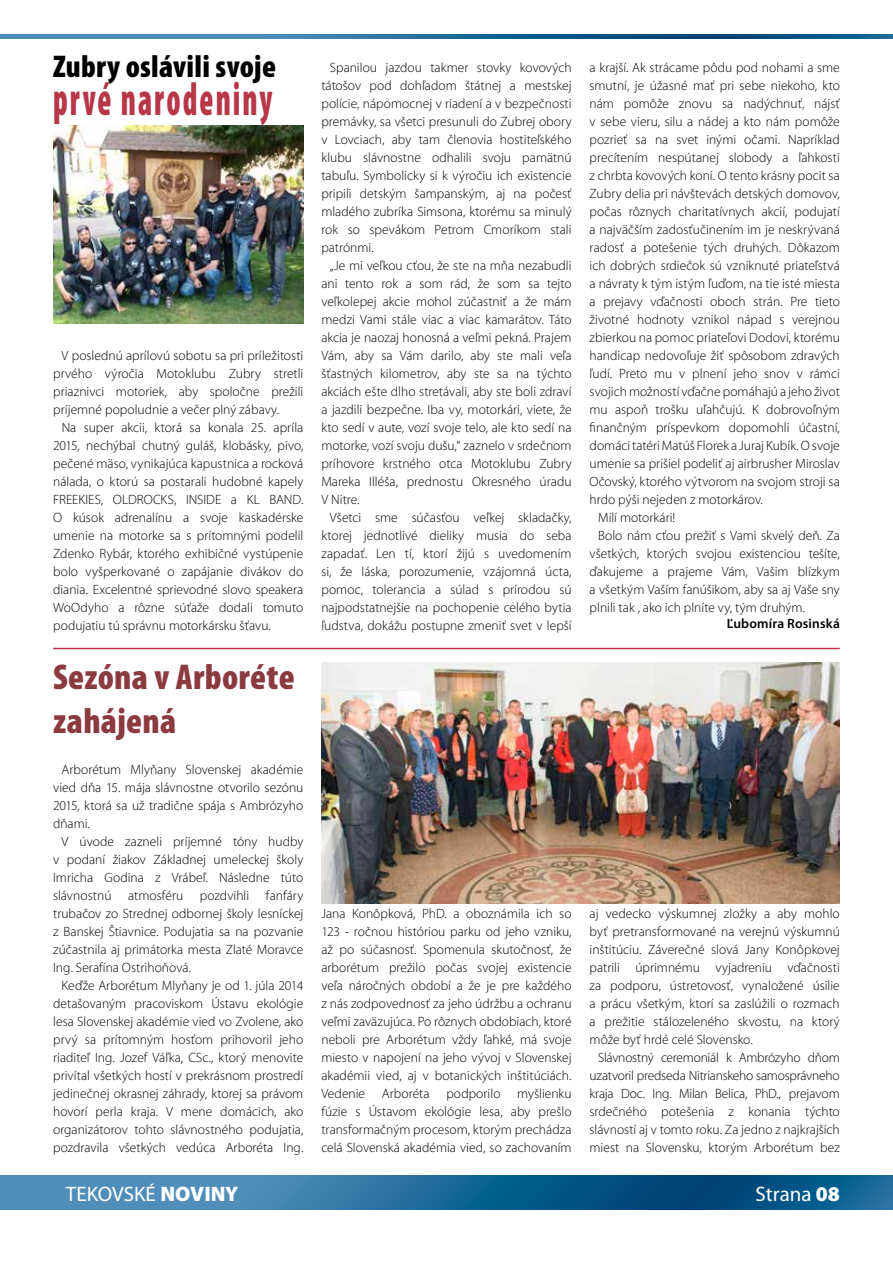
<style>
.page{position:relative;width:893px;height:1263px;background:#fff}
.page>*{position:absolute;margin:0;border:0;box-sizing:border-box;transform-origin:0 0}
.t1{font:900 condensed 47.25px "Mini Pro";letter-spacing:.065em;color:#b73647;scale:.67 1}
.t2{font:900 condensed 36px/43.2px "Mini Pro";letter-spacing:.01em;color:#8b3a3f}
.t3{font:900 condensed 31.5px "Mini Pro";letter-spacing:.01em;color:#000}
.t4{font:21px "Mini Pro";color:#fff}
.t5{font:300 13.5px/18px "Mini Pro";color:#000;text-align:justify}
.t6{font:600 13.5px "Mini Pro";letter-spacing:.01em;color:#000}
.s1{font-weight:900}
</style>
<div class="page">
<svg style="left:0;top:1176px;width:893px;height:34px;background:#236d9b"></svg>
<svg style="left:0;top:34px;width:893px;height:4px;background:#246d9c"></svg>
<img style="left:53px;top:125px;width:250px;height:198px">
<img style="left:321px;top:662px;width:519px;height:242px">
<hr style="left:53px;top:648px;width:787px;height:1px;background:#b73647">
<h3 class="t3" style="left:53px;top:49px;width:224px">Zubry oslávili svoje</h3>
<h1 class="t1" style="left:53px;top:73px;width:329px">prvé narodeniny</h1>
<p class="t5" style="left:53px;top:347px;width:252px;text-indent:8px">V poslednú aprílovú sobotu sa pri príležitosti prvého výročia Motoklubu Zubry stretli priaznivci motoriek, aby spoločne prežili príjemné popoludnie a večer plný zábavy.</p>
<p class="t5" style="left:53px;top:419px;width:252px;text-indent:9px">Na super akcii, ktorá sa konala 25. apríla 2015, nechýbal chutný guláš, klobásky, pivo, pečené mäso, vynikajúca kapustnica a rocková nálada, o ktorú sa postarali hudobné kapely FREEKIES, OLDROCKS, INSIDE a KL BAND.<br>O kúsok adrenalínu a svoje kaskadérske umenie na motorke sa s prítomnými podelil Zdenko Rybár, ktorého exhibičné vystúpenie bolo vyšperkované o zapájanie divákov do diania. Excelentné sprievodné slovo speakera WoOdyho a rôzne súťaže dodali tomuto podujatiu tú správnu motorkársku šťavu.</p>
<h2 class="t2" style="left:53px;top:656px;width:243px">Sezóna v Arboréte zahájená</h2>
<p class="t5" style="left:53px;top:761px;width:252px;text-indent:9px">Arborétum Mlyňany Slovenskej akadémie vied dňa 15. mája slávnostne otvorilo sezónu 2015, ktorá sa už tradične spája s Ambrózyho dňami.</p>
<p class="t5" style="left:53px;top:833px;width:252px;text-indent:9px">V úvode zazneli príjemné tóny hudby v podaní žiakov Základnej umeleckej školy Imricha Godina z Vrábeľ. Následne túto slávnostnú atmosféru pozdvihli fanfáry trubačov zo Strednej odbornej školy lesníckej z Banskej Štiavnice. Podujatia sa na pozvanie zúčastnila aj primátorka mesta Zlaté Moravce Ing. Serafína Ostrihoňová.</p>
<p class="t5" style="left:53px;top:977px;width:252px;text-indent:9px">Keďže Arborétum Mlyňany je od 1. júla 2014 detašovaným pracoviskom Ústavu ekológie lesa Slovenskej akadémie vied vo Zvolene, ako prvý sa prítomným hosťom prihovoril jeho riaditeľ Ing. Jozef Váľka, CSc., ktorý menovite privítal všetkých hostí v prekrásnom prostredí jedinečnej okrasnej záhrady, ktorej sa právom hovorí perla kraja. V mene domácich, ako organizátorov tohto slávnostného podujatia, pozdravila všetkých vedúca Arboréta Ing.</p>
<p class="t5" style="left:321px;top:59px;width:252px;text-indent:9px">Spanilou jazdou takmer stovky kovových tátošov pod dohľadom štátnej a mestskej polície, nápomocnej v riadení a v bezpečnosti premávky, sa všetci presunuli do Zubrej obory v Lovciach, aby tam členovia hostiteľského klubu slávnostne odhalili svoju pamätnú tabuľu. Symbolicky si k výročiu ich existencie pripili detským šampanským, aj na počesť mladého zubríka Simsona, ktorému sa minulý rok so spevákom Petrom Cmoríkom stali patrónmi.</p>
<p class="t5" style="left:321px;top:257px;width:252px;text-indent:9px">„Je mi veľkou cťou, že ste na mňa nezabudli ani tento rok a som rád, že som sa tejto veľkolepej akcie mohol zúčastniť a že mám medzi Vami stále viac a viac kamarátov. Táto akcia je naozaj honosná a veľmi pekná. Prajem Vám, aby sa Vám darilo, aby ste mali veľa šťastných kilometrov, aby ste sa na týchto akciách ešte dlho stretávali, aby ste boli zdraví a jazdili bezpečne. Iba vy, motorkári, viete, že kto sedí v aute, vozí svoje telo, ale kto sedí na motorke, vozí svoju dušu,“ zaznelo v srdečnom príhovore krstného otca Motoklubu Zubry Mareka Illéša, prednostu Okresného úradu V Nitre.</p>
<p class="t5" style="left:321px;top:509px;width:252px;text-indent:9px">Všetci sme súčasťou veľkej skladačky, ktorej jednotlivé dieliky musia do seba zapadať. Len tí, ktorí žijú s uvedomením si, že láska, porozumenie, vzájomná úcta, pomoc, tolerancia a súlad s prírodou sú najpodstatnejšie na pochopenie celého bytia ľudstva, dokážu postupne zmeniť svet v lepší</p>
<p class="t5" style="left:590px;top:59px;width:252px">a krajší. Ak strácame pôdu pod nohami a sme</p>
<p class="t5" style="left:590px;top:77px;width:252px">smutní, je úžasné mať pri sebe niekoho, kto</p>
<p class="t5" style="left:590px;top:95px;width:252px">nám pomôže znovu sa nadýchnuť, nájsť</p>
<p class="t5" style="left:590px;top:113px;width:252px">v sebe vieru, silu a nádej a kto nám pomôže</p>
<p class="t5" style="left:590px;top:131px;width:252px">pozrieť sa na svet inými očami. Napríklad</p>
<p class="t5" style="left:590px;top:149px;width:252px">precítením nespútanej slobody a ľahkosti</p>
<p class="t5" style="left:590px;top:167px;width:252px">z chrbta kovových koní. O tento krásny pocit sa</p>
<p class="t5" style="left:590px;top:184px;width:252px">Zubry delia pri návštevách detských domovov,</p>
<p class="t5" style="left:590px;top:202px;width:252px">počas rôznych charitatívnych akcií, podujatí</p>
<p class="t5" style="left:590px;top:220px;width:252px">a najväčším zadosťučinením im je neskrývaná</p>
<p class="t5" style="left:590px;top:238px;width:252px">radosť a potešenie tých druhých. Dôkazom</p>
<p class="t5" style="left:590px;top:256px;width:252px">ich dobrých srdiečok sú vzniknuté priateľstvá</p>
<p class="t5" style="left:590px;top:274px;width:252px">a návraty k tým istým ľuďom, na tie isté miesta</p>
<p class="t5" style="left:590px;top:292px;width:252px">a prejavy vďačnosti oboch strán. Pre tieto</p>
<p class="t5" style="left:590px;top:310px;width:252px">životné hodnoty vznikol nápad s verejnou</p>
<p class="t5" style="left:590px;top:328px;width:252px">zbierkou na pomoc priateľovi Dodovi, ktorému</p>
<p class="t5" style="left:590px;top:346px;width:252px">handicap nedovoľuje žiť spôsobom zdravých</p>
<p class="t5" style="left:590px;top:364px;width:252px">ľudí. Preto mu v plnení jeho snov v rámci</p>
<p class="t5" style="left:590px;top:382px;width:252px">svojich možností vďačne pomáhajú a jeho život</p>
<p class="t5" style="left:590px;top:400px;width:252px">mu aspoň trošku uľahčujú. K dobrovoľným</p>
<p class="t5" style="left:590px;top:418px;width:252px">finančným príspevkom dopomohli účastní,</p>
<p class="t5" style="left:590px;top:436px;width:252px">domáci tatéri Matúš Florek a Juraj Kubík. Osvoje</p>
<p class="t5" style="left:590px;top:454px;width:252px">umenie sa prišiel podeliť aj airbrusher Miroslav</p>
<p class="t5" style="left:590px;top:472px;width:252px">Očovský, ktorého výtvorom na svojom stroji sa</p>
<p class="t5" style="left:590px;top:490px;width:175px">hrdo pýši nejeden z motorkárov.</p>
<p class="t5" style="left:598px;top:508px;width:79px">Milí motorkári!</p>
<p class="t5" style="left:598px;top:526px;width:243px">Bolo nám cťou prežiť s Vami skvelý deň. Za</p>
<p class="t5" style="left:590px;top:544px;width:252px">všetkých, ktorých svojou existenciou tešíte,</p>
<p class="t5" style="left:590px;top:562px;width:252px">ďakujeme a prajeme Vám, Vašim blízkym</p>
<p class="t5" style="left:590px;top:580px;width:252px">a všetkým Vaším fanúšikom, aby sa aj Vaše sny</p>
<p class="t5" style="left:590px;top:598px;width:217px">plnili tak , ako ich plníte vy, tým druhým.</p>
<p class="t6" style="left:727px;top:616px;width:115px">Ľubomíra Rosinská</p>
<p class="t5" style="left:321px;top:905px;width:252px">Jana Konôpková, PhD. a oboznámila ich so 123 - ročnou históriou parku od jeho vzniku, až po súčasnosť. Spomenula skutočnosť, že arborétum prežilo počas svojej existencie veľa náročných období a že je pre každého z nás zodpovednosť za jeho údržbu a ochranu veľmi zaväzujúca. Po rôznych obdobiach, ktoré neboli pre Arborétum vždy ľahké, má svoje miesto v napojení na jeho vývoj v Slovenskej akadémii vied, aj v botanických inštitúciách.<br>Vedenie Arboréta podporilo myšlienku fúzie s Ústavom ekológie lesa, aby prešlo transformačným procesom, ktorým prechádza celá Slovenská akadémia vied, so zachovaním</p>
<p class="t5" style="left:590px;top:905px;width:252px">aj vedecko výskumnej zložky a aby mohlo byť pretransformované na verejnú výskumnú inštitúciu. Záverečné slová Jany Konôpkovej patrili úprimnému vyjadreniu vďačnosti za podporu, ústretovosť, vynaložené úsilie a prácu všetkým, ktorí sa zaslúžili o rozmach a prežitie stálozeleného skvostu, na ktorý môže byť hrdé celé Slovensko.</p>
<p class="t5" style="left:590px;top:1049px;width:252px;text-indent:9px">Slávnostný ceremoniál k Ambrózyho dňom uzatvoril predseda Nitrianskeho samosprávneho kraja Doc. Ing. Milan Belica, PhD., prejavom srdečného potešenia z konania týchto slávností aj v tomto roku. Za jedno z najkrajších miest na Slovensku, ktorým Arborétum bez</p>
<h3 class="t4" style="left:66px;top:1182px;width:174px">TEKOVSKÉ <span class="s1">NOVINY</span></h3>
<h3 class="t4" style="left:756px;top:1182px;width:86px">Strana <span class="s1">08</span></h3>
</div>
